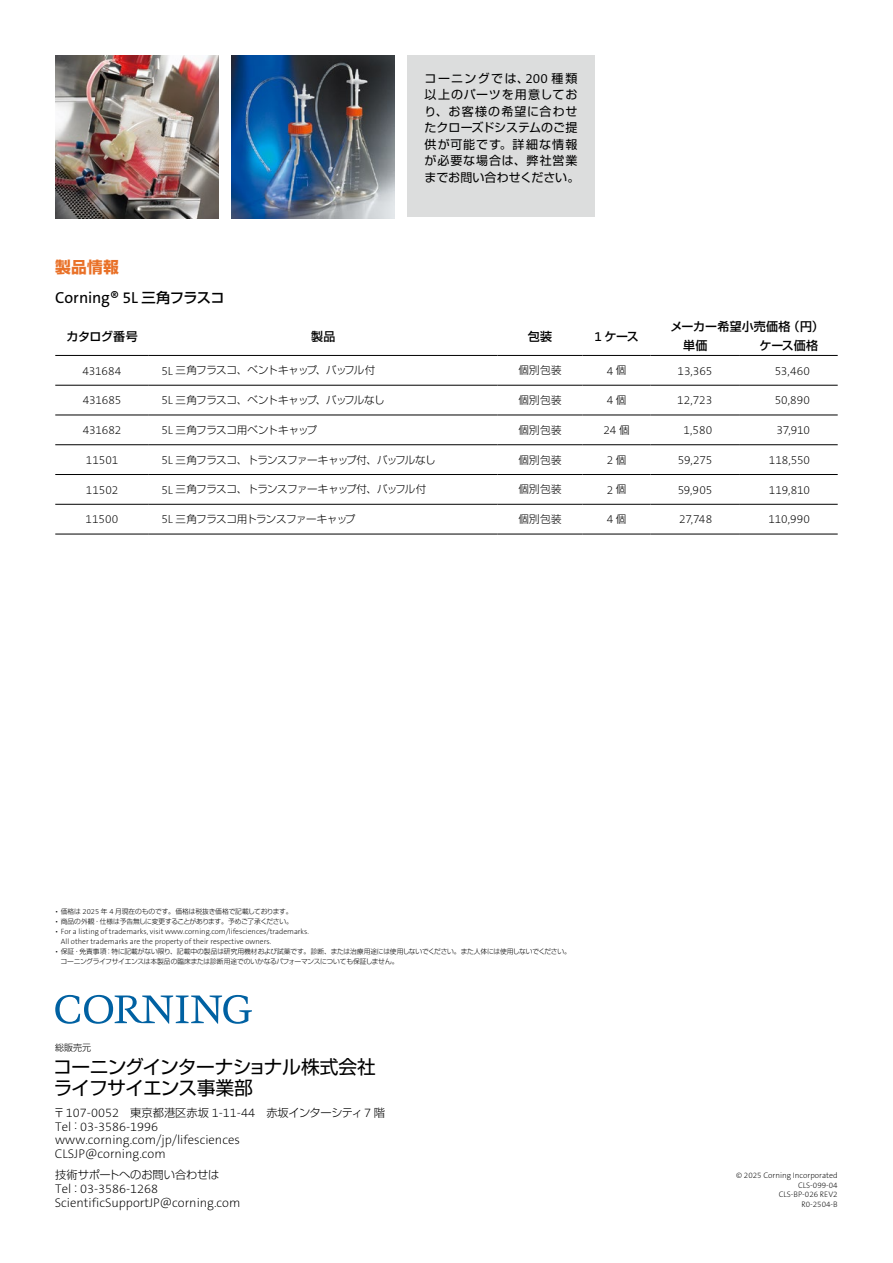
<style>
.page{position:relative;width:893px;height:1263px;background:#fff}
.page>*{position:absolute;margin:0;border:0;box-sizing:border-box;transform-origin:0 0}
.t1{font:18.75px/20.2px "Shin Go Pro";letter-spacing:-.035em;color:#000}
.t2{font:16.05px "The Sans B W5 Plain";letter-spacing:-.01em;color:#000}
.t3{font:700 15.75px "Shin Go Pro";color:#e97128}
.t4{font:200 12.75px/13.5px "The Sans B W2";color:#000}
.t5{font:12px/16.5px "Shin Go Pro";letter-spacing:.07em;color:#000}
.t6{font:500 12px/19.2px "Shin Go Pro";color:#000}
.t7{font:200 11.85px "The Sans B W2";letter-spacing:-.005em;color:#000}
.t8{font:300 11.25px "Shin Go Pro";letter-spacing:-.015em;color:#000}
.t9{font:300 10.5px "Shin Go Pro";letter-spacing:-.05em;color:#000}
.t10{font:300 10.5px "Shin Go Pro";letter-spacing:-.055em;color:#000}
.t11{font:300 10.5px "Shin Go Pro";letter-spacing:-.025em;color:#000}
.t12{font:300 9px "Shin Go Pro";color:#000}
.t13{font:200 8.1px/9.8px "The Sans B W2";color:#000;text-align:right}
.t14{font:200 7.65px/10.1px "The Sans B W2";color:#000}
.t15{font:300 6.75px/10.2px "Shin Go Pro";letter-spacing:-.02em;color:#000}
.s1{font-family:"The Sans B W4";font-weight:300;font-size:13.5px}
.s2{font-family:"Shin Go Pro";font-weight:500;font-size:14.25px}
.s3{font-family:"The Sans B W5 Plain";font-weight:400;font-size:13.5px}
.s4{font-family:"The Sans B W2";font-weight:200;font-size:11.85px}
.s5{font-family:"Shin Go Pro";font-weight:300;font-size:10.5px}
.s6{font-family:"The Sans B W2";font-weight:200;font-size:7.65px}
.s7{font-family:"The Sans B W2";font-weight:200;font-size:12.75px}
.s8{font-family:"Shin Go Pro";font-weight:300;font-size:11.25px}
</style>
<div class="page">
<hr style="left:55px;top:415px;width:94px;height:1px;background:#000">
<hr style="left:149px;top:415px;width:348px;height:1px;background:#000">
<hr style="left:497px;top:415px;width:86px;height:1px;background:#000">
<hr style="left:583px;top:415px;width:68px;height:1px;background:#000">
<hr style="left:651px;top:415px;width:89px;height:1px;background:#000">
<hr style="left:740px;top:415px;width:98px;height:1px;background:#000">
<hr style="left:55px;top:444px;width:94px;height:1px;background:#000">
<hr style="left:149px;top:444px;width:348px;height:1px;background:#000">
<hr style="left:497px;top:444px;width:86px;height:1px;background:#000">
<hr style="left:583px;top:444px;width:68px;height:1px;background:#000">
<hr style="left:651px;top:444px;width:89px;height:1px;background:#000">
<hr style="left:740px;top:444px;width:98px;height:1px;background:#000">
<hr style="left:55px;top:474px;width:94px;height:1px;background:#000">
<hr style="left:149px;top:474px;width:348px;height:1px;background:#000">
<hr style="left:497px;top:474px;width:86px;height:1px;background:#000">
<hr style="left:583px;top:474px;width:68px;height:1px;background:#000">
<hr style="left:651px;top:474px;width:89px;height:1px;background:#000">
<hr style="left:740px;top:474px;width:98px;height:1px;background:#000">
<hr style="left:55px;top:504px;width:94px;height:1px;background:#000">
<hr style="left:149px;top:504px;width:348px;height:1px;background:#000">
<hr style="left:497px;top:504px;width:86px;height:1px;background:#000">
<hr style="left:583px;top:504px;width:68px;height:1px;background:#000">
<hr style="left:651px;top:504px;width:89px;height:1px;background:#000">
<hr style="left:740px;top:504px;width:98px;height:1px;background:#000">
<hr style="left:55px;top:534px;width:94px;height:1px;background:#000">
<hr style="left:149px;top:534px;width:348px;height:1px;background:#000">
<hr style="left:497px;top:534px;width:86px;height:1px;background:#000">
<hr style="left:583px;top:534px;width:68px;height:1px;background:#000">
<hr style="left:651px;top:534px;width:89px;height:1px;background:#000">
<hr style="left:740px;top:534px;width:98px;height:1px;background:#000">
<hr style="left:55px;top:355px;width:94px;height:1px;background:#000">
<hr style="left:149px;top:355px;width:348px;height:1px;background:#000">
<hr style="left:497px;top:355px;width:86px;height:1px;background:#000">
<hr style="left:583px;top:355px;width:68px;height:1px;background:#000">
<hr style="left:651px;top:355px;width:89px;height:1px;background:#000">
<hr style="left:740px;top:355px;width:98px;height:1px;background:#000">
<hr style="left:55px;top:385px;width:94px;height:1px;background:#000">
<hr style="left:149px;top:385px;width:348px;height:1px;background:#000">
<hr style="left:497px;top:385px;width:86px;height:1px;background:#000">
<hr style="left:583px;top:385px;width:68px;height:1px;background:#000">
<hr style="left:651px;top:385px;width:89px;height:1px;background:#000">
<hr style="left:740px;top:385px;width:98px;height:1px;background:#000">
<div style="left:407px;top:55px;width:188px;height:162px;background:#dcdddd"></div>
<img style="left:55px;top:55px;width:164px;height:164px">
<img style="left:231px;top:55px;width:163px;height:164px">
<svg style="left:55px;top:995px;width:197px;height:29px"></svg>
<h3 class="t5" style="left:424px;top:69px;width:156px">コーニングでは、<span class="s1">200</span> 種類以上のパーツを用意しており、お客様の希望に合わせたクローズドシステムのご提供が可能です。詳細な情報が必要な場合は、弊社営業までお問い合わせください。</h3>
<h3 class="t3" style="left:55px;top:255px;width:65px">製品情報</h3>
<h2 class="t2" style="left:55px;top:287px;width:171px">Corning® 5L <span class="s2">三角フラスコ</span></h2>
<h3 class="t6" style="left:66px;top:325px;width:73px">カタログ番号</h3>
<h3 class="t6" style="left:311px;top:325px;width:26px">製品</h3>
<h3 class="t6" style="left:528px;top:325px;width:26px">包装</h3>
<h3 class="t6" style="left:594px;top:325px;width:46px"><span class="s3">1</span> ケース</h3>
<h3 class="t6" style="left:683px;top:316px;width:142px;text-indent:-13px">メーカー希望小売価格（円）単価</h3>
<h3 class="t6" style="left:760px;top:335px;width:60px">ケース価格</h3>
<h3 class="t7" style="left:83px;top:363px;width:40px">431684</h3>
<h3 class="t10" style="left:162px;top:362px;width:215px"><span class="s4">5L</span> 三角フラスコ、ベントキャップ、バッフル付</h3>
<h3 class="t11" style="left:518px;top:362px;width:45px">個別包装</h3>
<h3 class="t7" style="left:607px;top:363px;width:21px">4<span class="s5">個</span></h3>
<h3 class="t7" style="left:677px;top:363px;width:36px">13,365</h3>
<h3 class="t7" style="left:775px;top:363px;width:37px">53,460</h3>
<h3 class="t7" style="left:83px;top:393px;width:40px">431685</h3>
<h3 class="t9" style="left:162px;top:391px;width:225px"><span class="s4">5L</span> 三角フラスコ、ベントキャップ、バッフルなし</h3>
<h3 class="t11" style="left:518px;top:391px;width:45px">個別包装</h3>
<h3 class="t7" style="left:607px;top:393px;width:21px">4<span class="s5">個</span></h3>
<h3 class="t7" style="left:677px;top:393px;width:36px">12,723</h3>
<h3 class="t7" style="left:775px;top:393px;width:37px">50,890</h3>
<h3 class="t7" style="left:83px;top:423px;width:40px">431682</h3>
<h3 class="t11" style="left:162px;top:421px;width:157px"><span class="s4">5L</span> 三角フラスコ用ベントキャップ</h3>
<h3 class="t11" style="left:518px;top:421px;width:45px">個別包装</h3>
<h3 class="t7" style="left:604px;top:423px;width:27px">24 <span class="s5">個</span></h3>
<h3 class="t7" style="left:684px;top:423px;width:30px">1,580</h3>
<h3 class="t7" style="left:776px;top:423px;width:35px">37,910</h3>
<h3 class="t7" style="left:86px;top:452px;width:34px">11501</h3>
<h3 class="t9" style="left:162px;top:451px;width:275px"><span class="s4">5L</span> 三角フラスコ、トランスファーキャップ付、バッフルなし</h3>
<h3 class="t11" style="left:518px;top:451px;width:45px">個別包装</h3>
<h3 class="t7" style="left:607px;top:452px;width:21px">2 <span class="s5">個</span></h3>
<h3 class="t7" style="left:678px;top:452px;width:36px">59,275</h3>
<h3 class="t7" style="left:769px;top:452px;width:43px">118,550</h3>
<h3 class="t7" style="left:86px;top:482px;width:34px">11502</h3>
<h3 class="t10" style="left:162px;top:481px;width:266px"><span class="s4">5L</span> 三角フラスコ、トランスファーキャップ付、バッフル付</h3>
<h3 class="t11" style="left:518px;top:481px;width:45px">個別包装</h3>
<h3 class="t7" style="left:607px;top:482px;width:21px">2 <span class="s5">個</span></h3>
<h3 class="t7" style="left:678px;top:482px;width:36px">59,905</h3>
<h3 class="t7" style="left:769px;top:482px;width:43px">119,810</h3>
<h3 class="t7" style="left:86px;top:512px;width:34px">11500</h3>
<h3 class="t9" style="left:162px;top:510px;width:195px"><span class="s4">5L</span> 三角フラスコ用トランスファーキャップ</h3>
<h3 class="t11" style="left:518px;top:510px;width:45px">個別包装</h3>
<h3 class="t7" style="left:607px;top:512px;width:21px">4<span class="s5">個</span></h3>
<h3 class="t7" style="left:679px;top:512px;width:35px">27,748</h3>
<h3 class="t7" style="left:768px;top:512px;width:43px">110,990</h3>
<p class="t15" style="left:55px;top:905px;width:239px"><span class="s6">•</span> 価格は <span class="s6">2025</span> 年 <span class="s6">4</span> 月現在のものです。価格は税抜き価格で記載しております。</p>
<p class="t15" style="left:55px;top:915px;width:239px"><span class="s6">•</span> 商品の外観・仕様は予告無しに変更することがあります。予めご了承ください。</p>
<p class="t14" style="left:61px;top:926px;width:250px;text-indent:-6px">• For a listing of trademarks, visit www.corning.com/lifesciences/trademarks.<br>All other trademarks are the property of their respective owners.</p>
<p class="t15" style="left:60px;top:946px;width:512px;text-indent:-5px"><span class="s6">•</span> 保証・免責事項：特に記載がない限り、記載中の製品は研究用機材および試薬です。診断、または治療用途には使用しないでください。また人体には使用しないでください。コーニングライフサイエンスは本製品の臨床または診断用途でのいかなるパフォーマンスについても保証しません。</p>
<h3 class="t12" style="left:55px;top:1040px;width:37px">総販売元</h3>
<h1 class="t1" style="left:53px;top:1055px;width:324px">コーニングインターナショナル株式会社ライフサイエンス事業部</h1>
<h3 class="t8" style="left:53px;top:1103px;width:333px">〒<span class="s7">107-0052</span>　東京都港区赤坂 <span class="s7">1-11-44</span>　赤坂インターシティ<span class="s7">7</span> 階</h3>
<h3 class="t4" style="left:55px;top:1120px;width:187px">Tel<span class="s8">：</span>03-3586-1996 www.corning.com/jp/lifesciences<br>CLSJP@corning.com</h3>
<h3 class="t8" style="left:55px;top:1166px;width:166px">技術サポートへのお問い合わせは</h3>
<h3 class="t4" style="left:55px;top:1182px;width:187px">Tel<span class="s8">：</span>03-3586-1268<br>ScientificSupportJP@corning.com</h3>
<p class="t13" style="left:736px;top:1170px;width:103px">© 2025 Corning Incorporated<br>CLS-099-04<br>CLS-BP-026 REV2<br>R0-2504-B</p>
</div>
